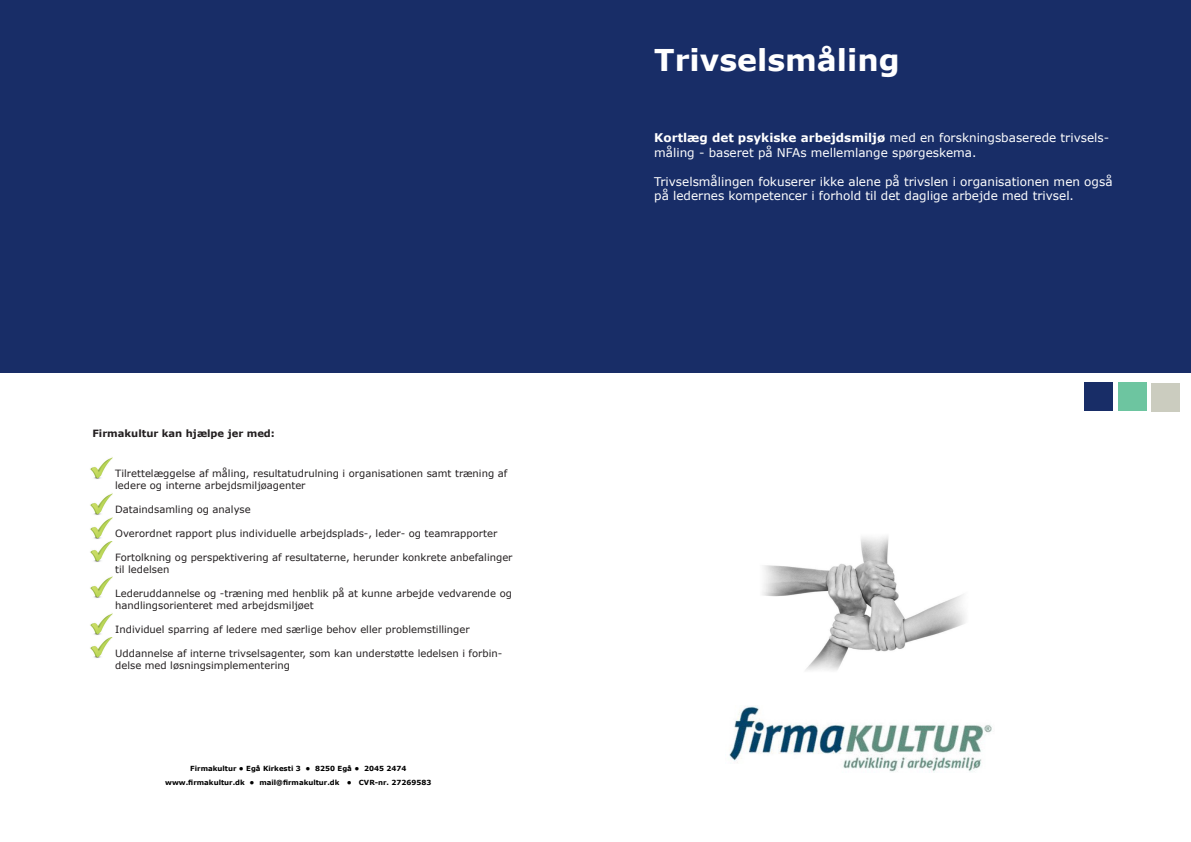
<style>
.page{position:relative;width:1191px;height:842px;background:#fff}
.page>*{position:absolute;margin:0;border:0;box-sizing:border-box;transform-origin:0 0}
.t1{font:700 30px "Verdana";color:#fff}
.t2{font:12px/14.4px "Verdana";color:#fff}
.Bt{font:10px/12px "Verdana";color:#231f20}
.Bt-2{font:700 10px "Verdana";color:#231f20}
.t3{font:700 7px "Verdana";color:#000}
.s1{font-weight:700}
</style>
<div class="page">
<div style="left:584px;top:0;width:607px;height:373px;background:#182d67"></div>
<div style="left:1084px;top:382px;width:29px;height:29px;background:#182d67"></div>
<div style="left:1117px;top:382px;width:29px;height:29px;background:#6dc5a0"></div>
<div style="left:1151px;top:383px;width:29px;height:28px;background:#cbccbf"></div>
<div style="left:0;top:0;width:593px;height:373px;background:#182d67"></div>
<img style="left:90px;top:637px;width:23px;height:21px">
<img style="left:90px;top:613px;width:23px;height:22px">
<img style="left:90px;top:576px;width:23px;height:22px">
<img style="left:90px;top:541px;width:23px;height:21px">
<img style="left:90px;top:493px;width:23px;height:46px">
<img style="left:90px;top:457px;width:23px;height:22px">
<img style="left:729px;top:706px;width:263px;height:66px">
<img style="left:762px;top:536px;width:203px;height:135px">
<p class="Bt-2" style="left:92px;top:427px;width:184px">Firmakultur kan hjælpe jer med:</p>
<p class="Bt" style="left:115px;top:468px;width:393px">Tilrettelæggelse af måling, resultatudrulning i organisationen samt træning af ledere og interne arbejdsmiljøagenter</p>
<p class="Bt" style="left:115px;top:504px;width:137px">Dataindsamling og analyse</p>
<p class="Bt" style="left:115px;top:528px;width:383px">Overordnet rapport plus individuelle arbejdsplads-, leder- og teamrapporter</p>
<p class="Bt" style="left:115px;top:552px;width:399px">Fortolkning og perspektivering af resultaterne, herunder konkrete anbefalinger til ledelsen</p>
<p class="Bt" style="left:115px;top:588px;width:398px">Lederuddannelse og -træning med henblik på at kunne arbejde vedvarende og handlingsorienteret med arbejdsmiljøet</p>
<p class="Bt" style="left:115px;top:624px;width:356px">Individuel sparring af ledere med særlige behov eller problemstillinger</p>
<p class="Bt" style="left:115px;top:648px;width:388px">Uddannelse af interne trivselsagenter, som kan understøtte ledelsen i forbin&shy;delse med løsningsimplementering</p>
<p class="t3" style="left:190px;top:764px;width:218px">Firmakultur • Egå Kirkesti 3 • 8250 Egå • 2045 2474</p>
<p class="t3" style="left:165px;top:778px;width:268px">www.firmakultur.dk • mail@firmakultur.dk • CVR-nr. 27269583</p>
<p class="t1" style="left:654px;top:41px;width:247px">Trivselsmåling</p>
<p class="t2" style="left:654px;top:131px;width:456px"><span class="s1">Kortlæg det psykiske arbejdsmiljø</span> med en forskningsbaserede trivsels&shy;måling - baseret på NFAs mellemlange spørgeskema.</p>
<p class="t2" style="left:654px;top:174px;width:460px">Trivselsmålingen fokuserer ikke alene på trivslen i organisationen men også på ledernes kompetencer i forhold til det daglige arbejde med trivsel.</p>
</div>
